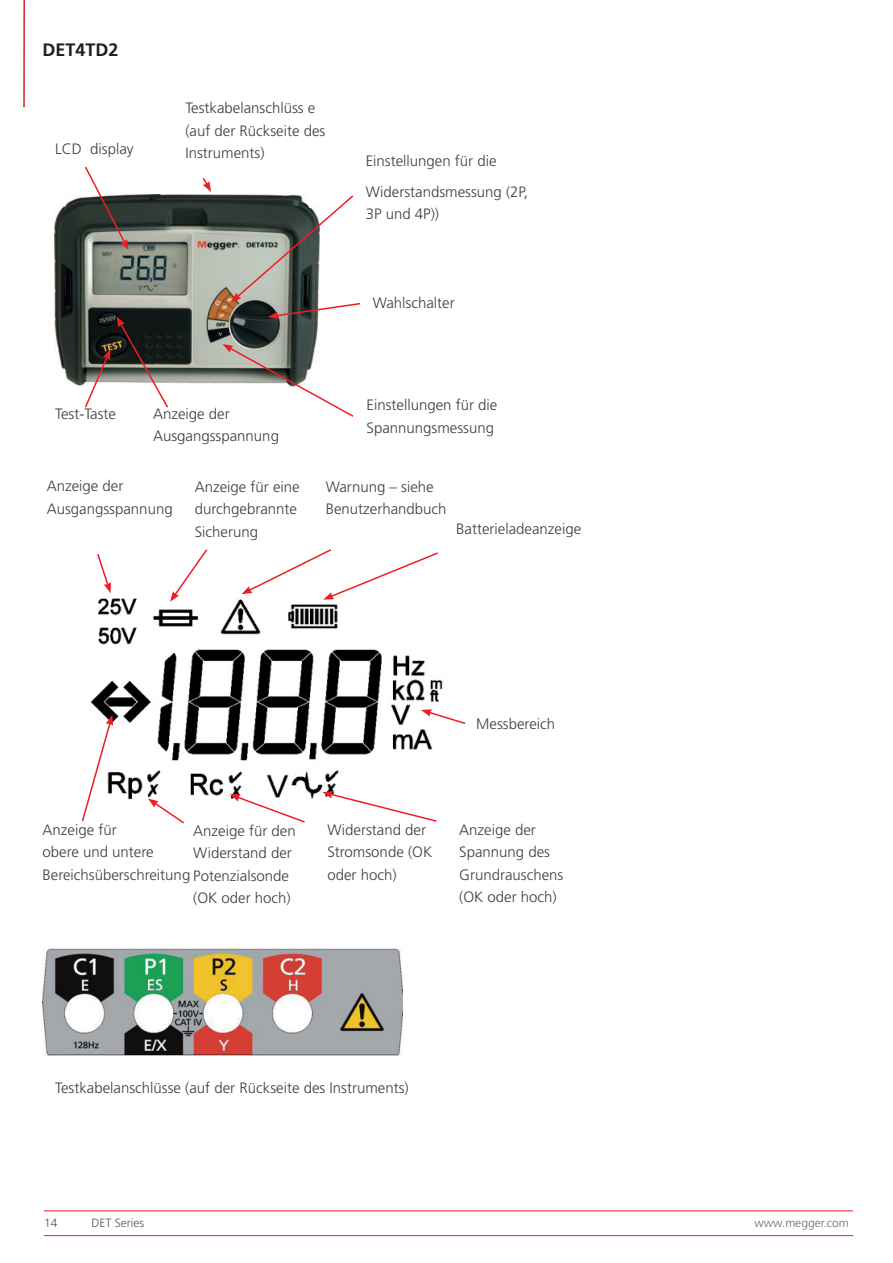
<style>
.page{position:relative;width:893px;height:1263px;background:#fff}
.page>*{position:absolute;margin:0;border:0;box-sizing:border-box;transform-origin:0 0}
.t1{font:700 18px "Frutiger LT Pro";color:#231f20}
.t2{font:300 15px/22.5px "Frutiger LT Pro";color:#3e3e3f}
.t3{font:300 12px "Frutiger LT Pro";color:#6c6d70}
.t4{font:300 12px "Frutiger LT Pro";color:#57585a}
</style>
<div class="page">
<hr style="left:44px;top:1210px;width:809px;height:1px;background:#ee1d23">
<hr style="left:44px;top:1235px;width:809px;height:1px;background:#ee1d23">
<hr style="left:23px;top:0;width:2px;height:107px;background:#d1232a">
<img style="left:54px;top:194px;width:265px;height:192px">
<svg style="left:84px;top:166px;width:45px;height:84px"></svg>
<svg style="left:202px;top:177px;width:9px;height:15px"></svg>
<svg style="left:231px;top:194px;width:129px;height:125px"></svg>
<svg style="left:223px;top:344px;width:131px;height:73px"></svg>
<svg style="left:117px;top:316px;width:53px;height:92px"></svg>
<svg style="left:84px;top:349px;width:27px;height:59px"></svg>
<img style="left:90px;top:593px;width:353px;height:207px">
<svg style="left:170px;top:549px;width:39px;height:53px"></svg>
<svg style="left:242px;top:549px;width:198px;height:51px"></svg>
<svg style="left:421px;top:709px;width:45px;height:16px"></svg>
<svg style="left:322px;top:791px;width:116px;height:31px"></svg>
<svg style="left:230px;top:794px;width:76px;height:29px"></svg>
<svg style="left:148px;top:798px;width:38px;height:26px"></svg>
<svg style="left:81px;top:715px;width:32px;height:107px"></svg>
<svg style="left:97px;top:553px;width:14px;height:40px"></svg>
<img style="left:43px;top:948px;width:359px;height:108px">
<p class="t1" style="left:43px;top:39px;width:78px">DET4TD2</p>
<p class="t2" style="left:55px;top:138px;width:80px">LCD display</p>
<p class="t2" style="left:185px;top:97px;width:142px">Testkabelanschlüss e (auf der Rückseite des<br>Instruments)</p>
<p class="t2" style="left:55px;top:402px;width:62px">Test-Taste</p>
<p class="t2" style="left:153px;top:402px;width:127px">Anzeige der<br>Ausgangsspannung</p>
<p class="t2" style="left:366px;top:145px;width:164px;line-height:31px">Einstellungen für die<br>Widerstandsmessung (2P,</p>
<p class="t2" style="left:366px;top:203px;width:75px">3P und 4P))</p>
<p class="t2" style="left:373px;top:292px;width:83px">Wahlschalter</p>
<p class="t2" style="left:367px;top:394px;width:132px">Einstellungen für die<br>Spannungsmessung</p>
<p class="t2" style="left:47px;top:475px;width:127px">Anzeige der<br>Ausgangsspannung</p>
<p class="t2" style="left:195px;top:475px;width:107px">Anzeige für eine durchgebrannte<br>Sicherung</p>
<p class="t2" style="left:326px;top:475px;width:122px">Warnung – siehe<br>Benutzerhandbuch</p>
<p class="t2" style="left:456px;top:518px;width:126px">Batterieladeanzeige</p>
<p class="t2" style="left:476px;top:712px;width:80px">Messbereich</p>
<p class="t2" style="left:43px;top:818px;width:248px">Anzeige für<br>obere und untere<br>Bereichsüberschreitung Potenzialsonde</p>
<p class="t2" style="left:193px;top:819px;width:104px">Anzeige für den<br>Widerstand der</p>
<p class="t2" style="left:193px;top:887px;width:99px">(OK oder hoch)</p>
<p class="t2" style="left:327px;top:818px;width:106px">Widerstand der<br>Stromsonde (OK oder hoch)</p>
<p class="t2" style="left:459px;top:818px;width:106px">Anzeige der<br>Spannung des<br>Grundrauschens (OK oder hoch)</p>
<p class="t2" style="left:55px;top:1076px;width:355px">Testkabelanschlüsse (auf der Rückseite des Instruments)</p>
<p class="t4" style="left:44px;top:1216px;width:15px">14</p>
<p class="t4" style="left:92px;top:1216px;width:54px">DET Series</p>
<p class="t3" style="left:755px;top:1216px;width:96px">www.megger.com</p>
</div>
